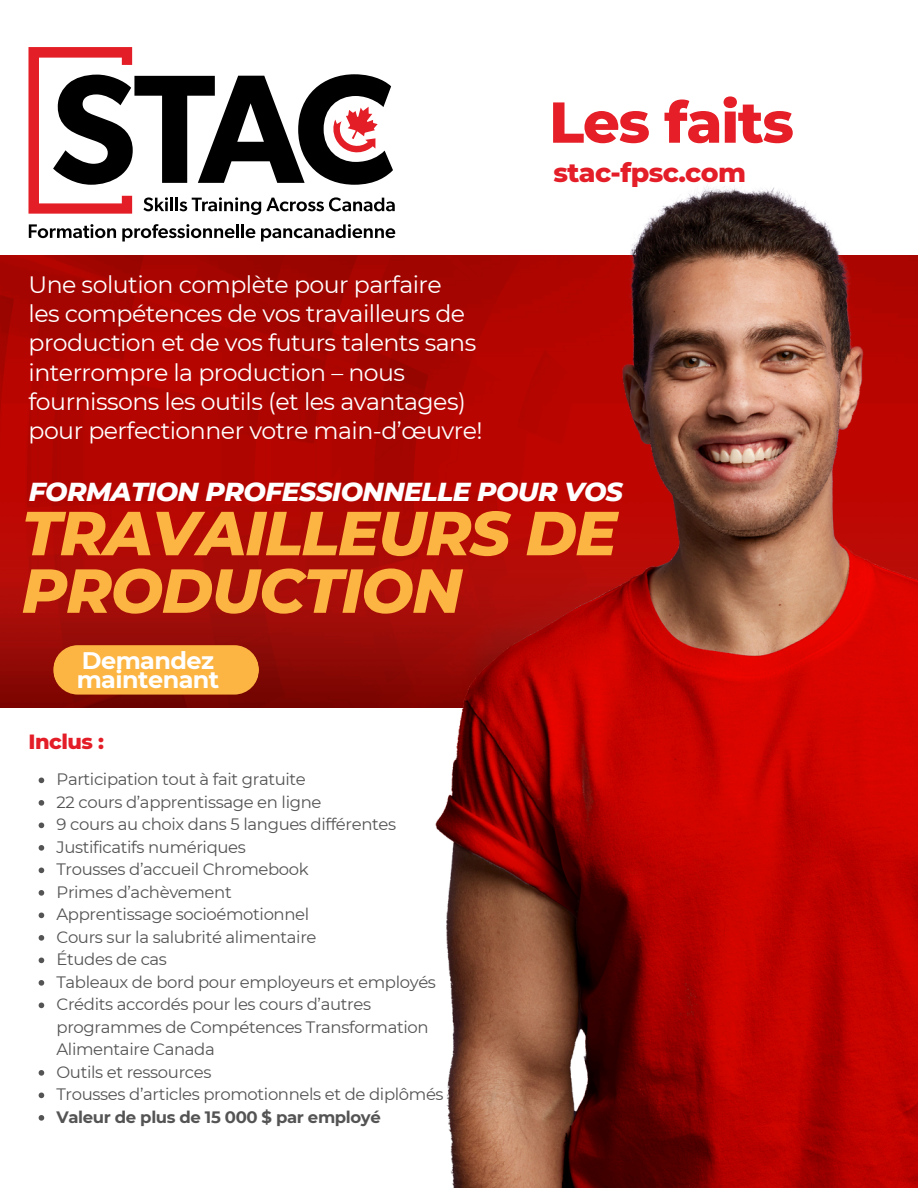
<style>
.page{position:relative;width:918px;height:1188px;background:#fff}
.page>*{position:absolute;margin:0;border:0;box-sizing:border-box;transform-origin:0 0}
.t1{font:italic 800 62.1px/57.6px "Montserrat";letter-spacing:-.02em;color:#fcb542}
.t2{font:800 57.6px "Montserrat";letter-spacing:-.02em;color:#e51e27}
.t3{font:800 26.7px "Montserrat";letter-spacing:-.02em;color:#e41e28}
.t4{font:italic 800 26.55px "Montserrat";letter-spacing:-.02em;color:#fff}
.t5{font:700 24px/19.2px "Montserrat";letter-spacing:-.02em;color:#fff}
.t6{font:23.7px/29.2px "Montserrat";letter-spacing:-.02em;color:#fff}
.t7{font:800 21px "Montserrat";letter-spacing:-.02em;color:#e41e28}
.t8{font:16.5px/22.5px "Montserrat";letter-spacing:-.02em;color:#545454}
.t9{font:700 16.5px "Montserrat";letter-spacing:-.02em;color:#545454}
</style>
<div class="page">
<img style="left:0;top:255px;width:385px;height:453px">
<img style="left:0;top:456px;width:385px;height:251px">
<svg style="left:29px;top:224px;width:87px;height:14px"></svg>
<svg style="left:122px;top:224px;width:112px;height:18px"></svg>
<hr style="left:236px;top:224px;width:3px;height:14px;background:#000">
<hr style="left:241px;top:224px;width:3px;height:14px;background:#000">
<svg style="left:246px;top:228px;width:9px;height:10px"></svg>
<svg style="left:261px;top:224px;width:123px;height:18px"></svg>
<svg style="left:28px;top:47px;width:363px;height:168px"></svg>
<svg style="left:53px;top:645px;width:206px;height:50px;background:#f4a93d"></svg>
<svg style="left:39px;top:778px;width:5px;height:5px"></svg>
<svg style="left:39px;top:800px;width:5px;height:6px"></svg>
<svg style="left:39px;top:823px;width:5px;height:5px"></svg>
<svg style="left:39px;top:845px;width:5px;height:6px"></svg>
<svg style="left:39px;top:868px;width:5px;height:5px"></svg>
<svg style="left:39px;top:890px;width:5px;height:6px"></svg>
<svg style="left:39px;top:913px;width:5px;height:5px"></svg>
<svg style="left:39px;top:935px;width:5px;height:6px"></svg>
<svg style="left:39px;top:958px;width:5px;height:5px"></svg>
<svg style="left:39px;top:980px;width:5px;height:6px"></svg>
<svg style="left:39px;top:1003px;width:5px;height:5px"></svg>
<svg style="left:39px;top:1070px;width:5px;height:6px"></svg>
<svg style="left:39px;top:1093px;width:5px;height:5px"></svg>
<svg style="left:39px;top:1115px;width:5px;height:6px"></svg>
<img style="left:385px;top:122px;width:533px;height:1066px">
<p class="t6" style="left:28px;top:270px;width:456px">Une solution complète pour parfaire<br>les compétences de vos travailleurs de production et de vos futurs talents sans interrompre la production – nous fournissons les outils (et les avantages) pour perfectionner votre main-d’œuvre!</p>
<h4 class="t2" style="left:549px;top:87px;width:246px">Les faits</h4>
<p class="t3" style="left:553px;top:156px;width:194px">stac-fpsc.com</p>
<p class="t4" style="left:29px;top:475px;width:596px">FORMATION PROFESSIONNELLE POUR VOS</p>
<p class="t1" style="left:22px;top:504px;width:597px">TRAVAILLEURS DE<br>PRODUCTION</p>
<h2 class="t5" style="left:77px;top:650px;width:144px">Demandez maintenant</h2>
<p class="t7" style="left:28px;top:728px;width:77px">Inclus :</p>
<h6 class="t8" style="left:57px;top:768px;width:251px">Participation tout à fait gratuite</h6>
<p class="t8" style="left:57px;top:791px;width:266px">22 cours d’apprentissage en ligne</p>
<h3 class="t8" style="left:57px;top:813px;width:341px">9 cours au choix dans 5 langues différentes</h3>
<h1 class="t8" style="left:57px;top:836px;width:191px">Justificatifs numériques</h1>
<p class="t8" style="left:57px;top:858px;width:254px">Trousses d’accueil Chromebook</p>
<p class="t8" style="left:57px;top:881px;width:177px">Primes d’achèvement</p>
<h5 class="t8" style="left:57px;top:903px;width:254px">Apprentissage socioémotionnel</h5>
<p class="t8" style="left:57px;top:926px;width:262px">Cours sur la salubrité alimentaire</p>
<p class="t8" style="left:57px;top:948px;width:112px">Études de cas</p>
<p class="t8" style="left:57px;top:971px;width:381px">Tableaux de bord pour employeurs et employés</p>
<p class="t8" style="left:57px;top:993px;width:374px">Crédits accordés pour les cours d’autres programmes de Compétences Transformation<br>Alimentaire Canada</p>
<p class="t8" style="left:57px;top:1061px;width:157px">Outils et ressources</p>
<p class="t8" style="left:57px;top:1083px;width:389px">Trousses d’articles promotionnels et de diplômés</p>
<p class="t9" style="left:57px;top:1107px;width:326px">Valeur de plus de 15 000 $ par employé</p>
</div>
